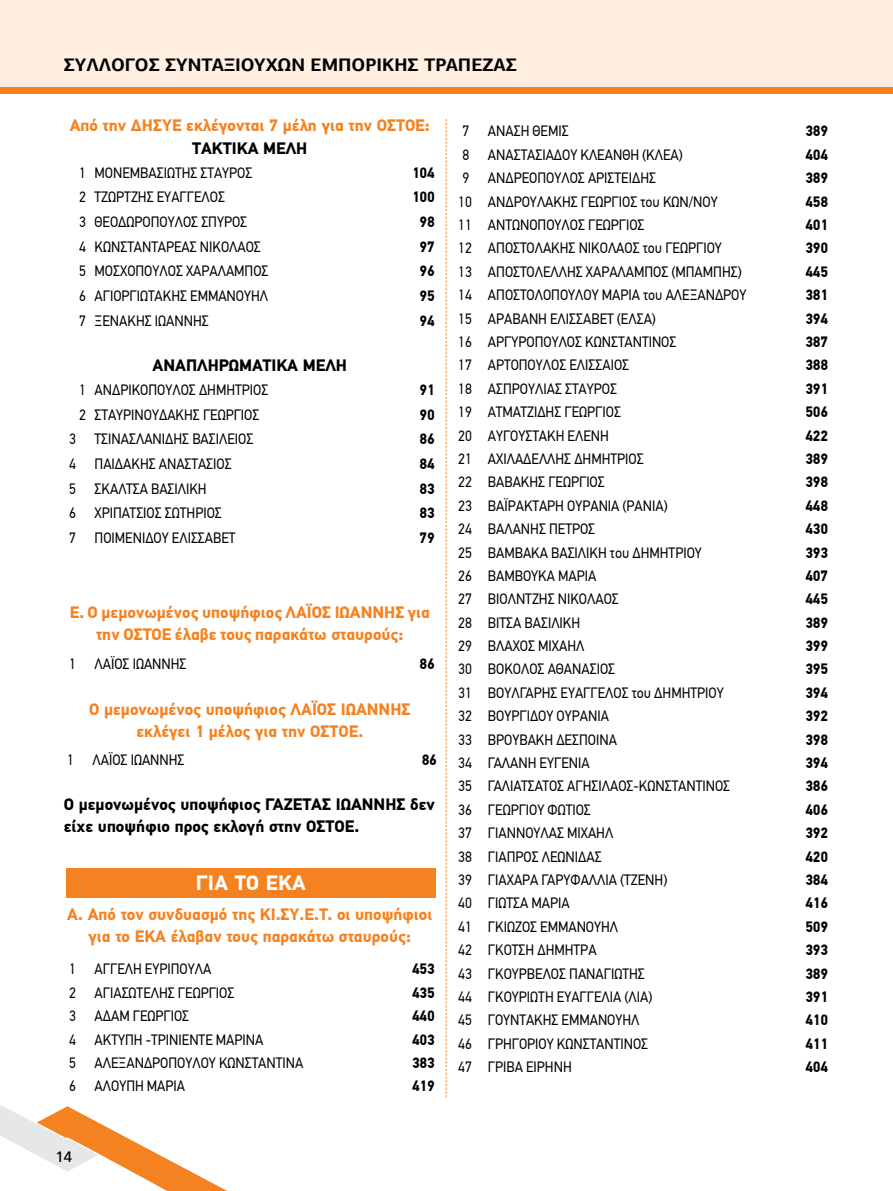
<style>
.page{position:relative;width:893px;height:1191px;background:#fff}
.page>*{position:absolute;margin:0;border:0;box-sizing:border-box;transform-origin:0 0}
.t1{font:700 20.7px "PF Din Text Pro";letter-spacing:.02em;color:#fff}
.t2{font:700 18.15px "PF Agora Sans Pro";color:#000}
.t3{font:700 16.5px/22px "PF Din Text Pro";color:#f58220;text-align:center}
.t4{font:700 16.5px/22px "PF Din Text Pro";color:#000}
.t5{font:15px "PF Din Text Pro";color:#000;scale:.92 1}
.t6{font:700 15px "PF Din Text Pro";color:#000;scale:.92 1}
.t7{font:15px "PF Catalog";color:#000}
</style>
<div class="page">
<div style="left:0;top:0;width:893px;height:87px;background:#ffefe1"></div>
<svg style="left:0;top:1105px;width:227px;height:86px"></svg>
<div style="left:0;top:87px;width:893px;height:6px;background:#f58220"></div>
<div style="left:66px;top:868px;width:370px;height:30px;background:#f58220"></div>
<svg style="left:446px;top:119px;width:1px;height:978px"></svg>
<p class="t2" style="left:64px;top:53px;width:455px">ΣΥΛΛΟΓΟΣ ΣΥΝΤΑΞΙΟΥΧΩΝ ΕΜΠΟΡΙΚΗΣ ΤΡΑΠΕΖΑΣ</p>
<p class="t3" style="left:70px;top:115px;width:362px">Από την ΔΗΣΥΕ εκλέγονται 7 μέλη για την ΟΣΤΟΕ:</p>
<p class="t4" style="left:192px;top:137px;width:117px">ΤΑΚΤΙΚΑ ΜΕΛΗ</p>
<p class="t5" style="left:79px;top:164px;width:190px">1 ΜΟΝΕΜΒΑΣΙΩΤΗΣ ΣΤΑΥΡΟΣ</p>
<p class="t6" style="left:412px;top:163px;width:26px">104</p>
<p class="t5" style="left:79px;top:188px;width:160px">2 ΤΖΩΡΤΖΗΣ ΕΥΑΓΓΕΛΟΣ</p>
<p class="t6" style="left:412px;top:188px;width:26px">100</p>
<p class="t5" style="left:79px;top:213px;width:184px">3 ΘΕΟΔΩΡΟΠΟΥΛΟΣ ΣΠΥΡΟΣ</p>
<p class="t6" style="left:420px;top:213px;width:18px">98</p>
<p class="t5" style="left:79px;top:238px;width:199px">4 ΚΩΝΣΤΑΝΤΑΡΕΑΣ ΝΙΚΟΛΑΟΣ</p>
<p class="t6" style="left:420px;top:237px;width:18px">97</p>
<p class="t5" style="left:79px;top:262px;width:207px">5 ΜΟΣΧΟΠΟΥΛΟΣ ΧΑΡΑΛΑΜΠΟΣ</p>
<p class="t6" style="left:420px;top:262px;width:18px">96</p>
<p class="t5" style="left:79px;top:287px;width:207px">6 ΑΓΙΟΡΓΙΩΤΑΚΗΣ ΕΜΜΑΝΟΥΗΛ</p>
<p class="t6" style="left:420px;top:287px;width:18px">95</p>
<p class="t5" style="left:79px;top:312px;width:142px">7 ΞΕΝΑΚΗΣ ΙΩΑΝΝΗΣ</p>
<p class="t6" style="left:420px;top:311px;width:18px">94</p>
<p class="t4" style="left:153px;top:354px;width:196px">ΑΝΑΠΛΗΡΩΜΑΤΙΚΑ ΜΕΛΗ</p>
<p class="t5" style="left:79px;top:381px;width:207px">1 ΑΝΔΡΙΚΟΠΟΥΛΟΣ ΔΗΜΗΤΡΙΟΣ</p>
<p class="t6" style="left:420px;top:380px;width:18px">91</p>
<p class="t5" style="left:79px;top:405px;width:197px">2 ΣΤΑΥΡΙΝΟΥΔΑΚΗΣ ΓΕΩΡΓΙΟΣ</p>
<p class="t6" style="left:420px;top:405px;width:18px">90</p>
<p class="t5" style="left:69px;top:430px;width:202px">3 ΤΣΙΝΑΣΛΑΝΙΔΗΣ ΒΑΣΙΛΕΙΟΣ</p>
<p class="t6" style="left:420px;top:430px;width:18px">86</p>
<p class="t5" style="left:69px;top:455px;width:178px">4 ΠΑΙΔΑΚΗΣ ΑΝΑΣΤΑΣΙΟΣ</p>
<p class="t6" style="left:420px;top:454px;width:18px">84</p>
<p class="t5" style="left:69px;top:479px;width:151px">5 ΣΚΑΛΤΣΑ ΒΑΣΙΛΙΚΗ</p>
<p class="t6" style="left:420px;top:479px;width:18px">83</p>
<p class="t5" style="left:69px;top:504px;width:168px">6 ΧΡΙΠΑΤΣΙΟΣ ΣΩΤΗΡΙΟΣ</p>
<p class="t6" style="left:420px;top:504px;width:18px">83</p>
<p class="t5" style="left:69px;top:529px;width:183px">7 ΠΟΙΜΕΝΙΔΟΥ ΕΛΙΣΣΑΒΕΤ</p>
<p class="t6" style="left:420px;top:528px;width:18px">79</p>
<p class="t3" style="left:70px;top:602px;width:362px">Ε. Ο μεμονωμένος υποψήφιος ΛΑΪΟΣ ΙΩΑΝΝΗΣ για την ΟΣΤΟΕ έλαβε τους παρακάτω σταυρούς:</p>
<p class="t5" style="left:69px;top:655px;width:129px">1 ΛΑΪΟΣ ΙΩΑΝΝΗΣ</p>
<p class="t6" style="left:420px;top:655px;width:18px">86</p>
<p class="t3" style="left:89px;top:698px;width:323px">Ο μεμονωμένος υποψήφιος ΛΑΪΟΣ ΙΩΑΝΝΗΣ εκλέγει 1 μέλος για την ΟΣΤΟΕ.</p>
<p class="t5" style="left:67px;top:751px;width:129px">1 ΛΑΪΟΣ ΙΩΑΝΝΗΣ</p>
<p class="t6" style="left:422px;top:751px;width:18px">86</p>
<p class="t4" style="left:64px;top:793px;width:373px">Ο μεμονωμένος υποψήφιος ΓΑΖΕΤΑΣ ΙΩΑΝΝΗΣ δεν είχε υποψήφιο προς εκλογή στην ΟΣΤΟΕ.</p>
<h1 class="t1" style="left:196px;top:870px;width:112px">ΓΙΑ ΤΟ ΕΚΑ</h1>
<p class="t3" style="left:67px;top:904px;width:367px">Α. Από τον συνδυασμό της ΚΙ.ΣΥ.Ε.Τ. οι υποψήφιοι για το ΕΚΑ έλαβαν τους παρακάτω σταυρούς:</p>
<p class="t5" style="left:69px;top:960px;width:156px">1 ΑΓΓΕΛΗ ΕΥΡΙΠΟΥΛΑ</p>
<p class="t6" style="left:412px;top:960px;width:26px">453</p>
<p class="t5" style="left:69px;top:983px;width:181px">2 ΑΓΙΑΣΩΤΕΛΗΣ ΓΕΩΡΓΙΟΣ</p>
<p class="t6" style="left:412px;top:983px;width:26px">435</p>
<p class="t5" style="left:69px;top:1007px;width:132px">3 ΑΔΑΜ ΓΕΩΡΓΙΟΣ</p>
<p class="t6" style="left:412px;top:1006px;width:26px">440</p>
<p class="t5" style="left:69px;top:1030px;width:213px">4 ΑΚΤΥΠΗ -ΤΡΙΝΙΕΝΤΕ ΜΑΡΙΝΑ</p>
<p class="t6" style="left:412px;top:1030px;width:26px">403</p>
<p class="t5" style="left:69px;top:1054px;width:256px">5 ΑΛΕΞΑΝΔΡΟΠΟΥΛΟΥ ΚΩΝΣΤΑΝΤΙΝΑ</p>
<p class="t6" style="left:412px;top:1053px;width:26px">383</p>
<p class="t5" style="left:69px;top:1077px;width:128px">6 ΑΛΟΥΠΗ ΜΑΡΙΑ</p>
<p class="t6" style="left:412px;top:1077px;width:26px">419</p>
<p class="t5" style="left:462px;top:122px;width:117px">7 ΑΝΑΣΗ ΘΕΜΙΣ</p>
<p class="t6" style="left:805px;top:122px;width:26px">389</p>
<p class="t5" style="left:462px;top:146px;width:241px">8 ΑΝΑΣΤΑΣΙΑΔΟΥ ΚΛΕΑΝΘΗ (ΚΛΕΑ)</p>
<p class="t6" style="left:805px;top:145px;width:26px">404</p>
<p class="t5" style="left:462px;top:169px;width:212px">9 ΑΝΔΡΕΟΠΟΥΛΟΣ ΑΡΙΣΤΕΙΔΗΣ</p>
<p class="t6" style="left:805px;top:169px;width:26px">389</p>
<p class="t5" style="left:458px;top:193px;width:284px">10 ΑΝΔΡΟΥΛΑΚΗΣ ΓΕΩΡΓΙΟΣ του ΚΩΝ/ΝΟΥ</p>
<p class="t6" style="left:805px;top:192px;width:26px">458</p>
<p class="t5" style="left:458px;top:216px;width:204px">11 ΑΝΤΩΝΟΠΟΥΛΟΣ ΓΕΩΡΓΙΟΣ</p>
<p class="t6" style="left:805px;top:216px;width:26px">401</p>
<p class="t5" style="left:458px;top:239px;width:288px">12 ΑΠΟΣΤΟΛΑΚΗΣ ΝΙΚΟΛΑΟΣ του ΓΕΩΡΓΙΟΥ</p>
<p class="t6" style="left:805px;top:239px;width:26px">390</p>
<p class="t5" style="left:458px;top:263px;width:310px">13 ΑΠΟΣΤΟΛΕΛΛΗΣ ΧΑΡΑΛΑΜΠΟΣ (ΜΠΑΜΠΗΣ)</p>
<p class="t6" style="left:805px;top:262px;width:26px">445</p>
<p class="t5" style="left:458px;top:286px;width:315px">14 ΑΠΟΣΤΟΛΟΠΟΥΛΟΥ ΜΑΡΙΑ του ΑΛΕΞΑΝΔΡΟΥ</p>
<p class="t6" style="left:805px;top:286px;width:26px">381</p>
<p class="t5" style="left:458px;top:309px;width:216px">15 ΑΡΑΒΑΝΗ ΕΛΙΣΣΑΒΕΤ (ΕΛΣΑ)</p>
<p class="t6" style="left:805px;top:309px;width:26px">394</p>
<p class="t5" style="left:458px;top:333px;width:239px">16 ΑΡΓΥΡΟΠΟΥΛΟΣ ΚΩΝΣΤΑΝΤΙΝΟΣ</p>
<p class="t6" style="left:805px;top:333px;width:26px">387</p>
<p class="t5" style="left:458px;top:356px;width:187px">17 ΑΡΤΟΠΟΥΛΟΣ ΕΛΙΣΣΑΙΟΣ</p>
<p class="t6" style="left:805px;top:356px;width:26px">388</p>
<p class="t5" style="left:458px;top:380px;width:174px">18 ΑΣΠΡΟΥΛΙΑΣ ΣΤΑΥΡΟΣ</p>
<p class="t6" style="left:805px;top:379px;width:26px">391</p>
<p class="t5" style="left:458px;top:403px;width:178px">19 ΑΤΜΑΤΖΙΔΗΣ ΓΕΩΡΓΙΟΣ</p>
<p class="t6" style="left:805px;top:403px;width:26px">506</p>
<p class="t5" style="left:458px;top:426px;width:165px">20 ΑΥΓΟΥΣΤΑΚΗ ΕΛΕΝΗ</p>
<p class="t6" style="left:805px;top:426px;width:26px">422</p>
<p class="t5" style="left:458px;top:450px;width:203px">21 ΑΧΙΛΑΔΕΛΛΗΣ ΔΗΜΗΤΡΙΟΣ</p>
<p class="t6" style="left:805px;top:449px;width:26px">389</p>
<p class="t5" style="left:458px;top:473px;width:161px">22 ΒΑΒΑΚΗΣ ΓΕΩΡΓΙΟΣ</p>
<p class="t6" style="left:805px;top:473px;width:26px">398</p>
<p class="t5" style="left:458px;top:497px;width:229px">23 ΒΑΪΡΑΚΤΑΡΗ ΟΥΡΑΝΙΑ (ΡΑΝΙΑ)</p>
<p class="t6" style="left:805px;top:496px;width:26px">448</p>
<p class="t5" style="left:458px;top:520px;width:150px">24 ΒΑΛΑΝΗΣ ΠΕΤΡΟΣ</p>
<p class="t6" style="left:805px;top:520px;width:26px">430</p>
<p class="t5" style="left:458px;top:543px;width:266px">25 ΒΑΜΒΑΚΑ ΒΑΣΙΛΙΚΗ του ΔΗΜΗΤΡΙΟΥ</p>
<p class="t6" style="left:805px;top:543px;width:26px">393</p>
<p class="t5" style="left:458px;top:567px;width:152px">26 ΒΑΜΒΟΥΚΑ ΜΑΡΙΑ</p>
<p class="t6" style="left:805px;top:566px;width:26px">407</p>
<p class="t5" style="left:458px;top:590px;width:176px">27 ΒΙΟΛΝΤΖΗΣ ΝΙΚΟΛΑΟΣ</p>
<p class="t6" style="left:805px;top:590px;width:26px">445</p>
<p class="t5" style="left:458px;top:613px;width:134px">28 ΒΙΤΣΑ ΒΑΣΙΛΙΚΗ</p>
<p class="t6" style="left:805px;top:613px;width:26px">389</p>
<p class="t5" style="left:458px;top:637px;width:139px">29 ΒΛΑΧΟΣ ΜΙΧΑΗΛ</p>
<p class="t6" style="left:805px;top:637px;width:26px">399</p>
<p class="t5" style="left:458px;top:660px;width:172px">30 ΒΟΚΟΛΟΣ ΑΘΑΝΑΣΙΟΣ</p>
<p class="t6" style="left:805px;top:660px;width:26px">395</p>
<p class="t5" style="left:458px;top:684px;width:290px">31 ΒΟΥΛΓΑΡΗΣ ΕΥΑΓΓΕΛΟΣ του ΔΗΜΗΤΡΙΟΥ</p>
<p class="t6" style="left:805px;top:683px;width:26px">394</p>
<p class="t5" style="left:458px;top:707px;width:165px">32 ΒΟΥΡΓΙΔΟΥ ΟΥΡΑΝΙΑ</p>
<p class="t6" style="left:805px;top:707px;width:26px">392</p>
<p class="t5" style="left:458px;top:730px;width:174px">33 ΒΡΟΥΒΑΚΗ ΔΕΣΠΟΙΝΑ</p>
<p class="t6" style="left:805px;top:730px;width:26px">398</p>
<p class="t5" style="left:458px;top:754px;width:144px">34 ΓΑΛΑΝΗ ΕΥΓΕΝΙΑ</p>
<p class="t6" style="left:805px;top:753px;width:26px">394</p>
<p class="t5" style="left:458px;top:777px;width:297px">35 ΓΑΛΙΑΤΣΑΤΟΣ ΑΓΗΣΙΛΑΟΣ-ΚΩΝΣΤΑΝΤΙΝΟΣ</p>
<p class="t6" style="left:805px;top:777px;width:26px">386</p>
<p class="t5" style="left:458px;top:801px;width:146px">36 ΓΕΩΡΓΙΟΥ ΦΩΤΙΟΣ</p>
<p class="t6" style="left:805px;top:800px;width:26px">406</p>
<p class="t5" style="left:458px;top:824px;width:170px">37 ΓΙΑΝΝΟΥΛΑΣ ΜΙΧΑΗΛ</p>
<p class="t6" style="left:805px;top:824px;width:26px">392</p>
<p class="t5" style="left:458px;top:847px;width:157px">38 ΓΙΑΠΡΟΣ ΛΕΩΝΙΔΑΣ</p>
<p class="t6" style="left:805px;top:847px;width:26px">420</p>
<p class="t5" style="left:458px;top:871px;width:229px">39 ΓΙΑΧΑΡΑ ΓΑΡΥΦΑΛΛΙΑ (ΤΖΕΝΗ)</p>
<p class="t6" style="left:805px;top:870px;width:26px">384</p>
<p class="t5" style="left:458px;top:894px;width:123px">40 ΓΙΩΤΣΑ ΜΑΡΙΑ</p>
<p class="t6" style="left:805px;top:894px;width:26px">416</p>
<p class="t5" style="left:458px;top:917px;width:175px">41 ΓΚΙΩΖΟΣ ΕΜΜΑΝΟΥΗΛ</p>
<p class="t6" style="left:805px;top:917px;width:26px">509</p>
<p class="t5" style="left:458px;top:941px;width:152px">42 ΓΚΟΤΣΗ ΔΗΜΗΤΡΑ</p>
<p class="t6" style="left:805px;top:941px;width:26px">393</p>
<p class="t5" style="left:458px;top:964px;width:204px">43 ΓΚΟΥΡΒΕΛΟΣ ΠΑΝΑΓΙΩΤΗΣ</p>
<p class="t6" style="left:805px;top:964px;width:26px">389</p>
<p class="t5" style="left:458px;top:988px;width:213px">44 ΓΚΟΥΡΙΩΤΗ ΕΥΑΓΓΕΛΙΑ (ΛΙΑ)</p>
<p class="t6" style="left:805px;top:987px;width:26px">391</p>
<p class="t5" style="left:458px;top:1011px;width:199px">45 ΓΟΥΝΤΑΚΗΣ ΕΜΜΑΝΟΥΗΛ</p>
<p class="t6" style="left:805px;top:1011px;width:26px">410</p>
<p class="t5" style="left:458px;top:1034px;width:208px">46 ΓΡΗΓΟΡΙΟΥ ΚΩΝΣΤΑΝΤΙΝΟΣ</p>
<p class="t6" style="left:805px;top:1034px;width:26px">411</p>
<p class="t5" style="left:458px;top:1058px;width:125px">47 ΓΡΙΒΑ ΕΙΡΗΝΗ</p>
<p class="t6" style="left:805px;top:1057px;width:26px">404</p>
<p class="t7" style="left:55px;top:1147px;width:18px">14</p>
</div>
